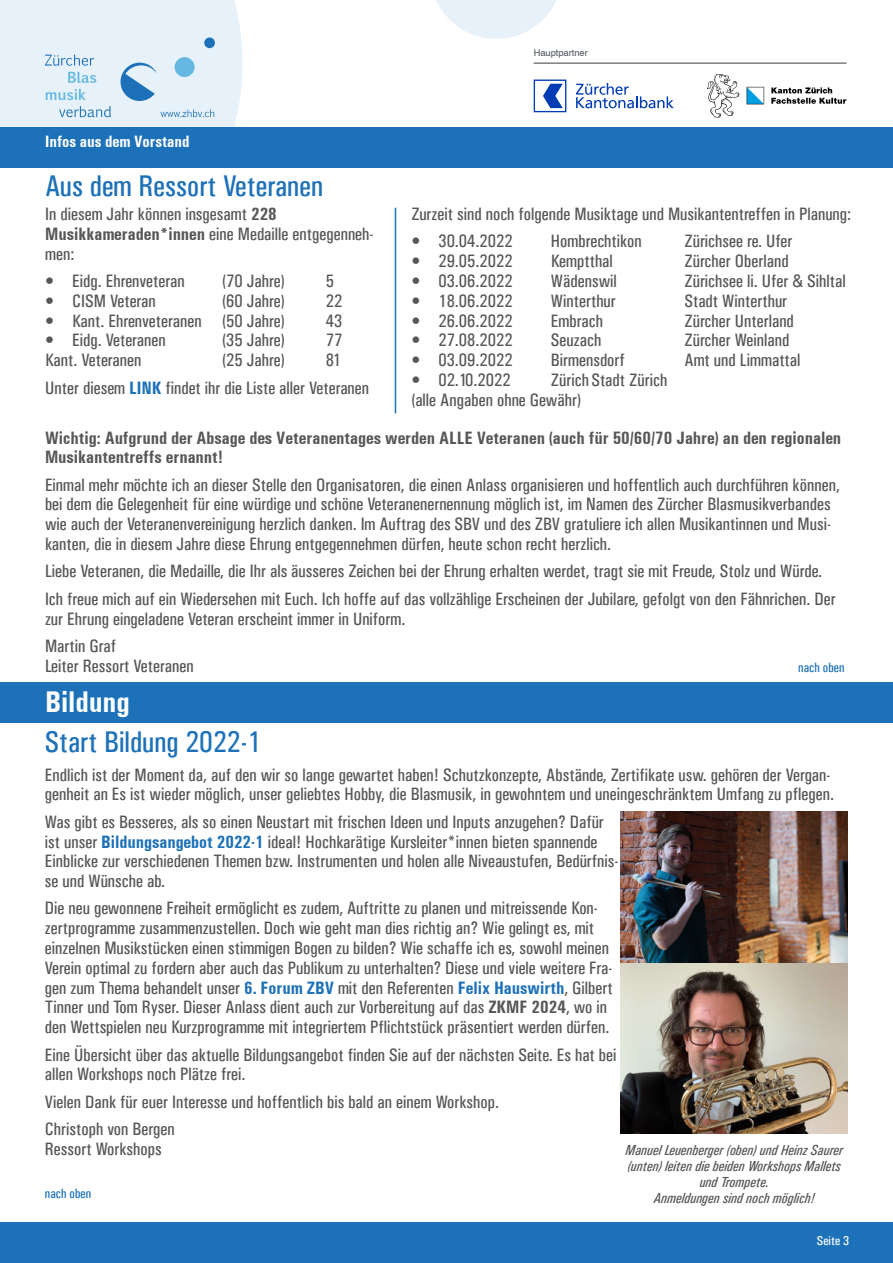
<style>
.page{position:relative;width:893px;height:1263px;background:#fff}
.page>*{position:absolute;margin:0;border:0;box-sizing:border-box;transform-origin:0 0}
.t1{font:30px "Univers Condensed";color:#1d71b8}
.t2{font:700 condensed 30px "Univers";color:#fff}
.t3{font:18px/19.8px "Univers Condensed";color:#575756}
.t4{font:700 condensed 18px/19.8px "Univers";color:#575756}
.t5{font:700 condensed 16.5px "Univers";color:#fff}
.t6{font:italic 14.7px/16px "Univers Condensed";color:#575756;text-align:center}
.t7{font:13.5px "Univers Condensed";color:#1d71b8}
.t8{font:12.9px "Univers Condensed";color:#fff;scale:1.05 1}
.t9{font:9.3px "Helvetica";color:#4a5058}
.s1{font-family:"Univers";font-weight:700;font-stretch:condensed}
.s2{font-family:"Univers";font-weight:700;font-stretch:condensed;color:#1d71b8}
</style>
<div class="page">
<svg style="left:436px;top:0;width:121px;height:39px"></svg>
<div style="left:0;top:1223px;width:893px;height:40px;background:#1d71b8"></div>
<div style="left:0;top:128px;width:893px;height:40px;background:#1d71b8"></div>
<svg style="left:0;top:0;width:242px;height:128px;background:#dbeaf6"></svg>
<svg style="left:534px;top:80px;width:32px;height:32px"></svg>
<svg style="left:576px;top:83px;width:98px;height:25px"></svg>
<svg style="left:771px;top:87px;width:75px;height:17px"></svg>
<svg style="left:707px;top:74px;width:32px;height:44px"></svg>
<svg style="left:747px;top:87px;width:17px;height:17px"></svg>
<hr style="left:534px;top:63px;width:312px;height:1px;background:#4a5058">
<div style="left:0;top:683px;width:893px;height:40px;background:#1d71b8"></div>
<hr style="left:395px;top:208px;width:1px;height:205px;background:#1d71b8">
<img style="left:621px;top:812px;width:227px;height:322px">
<p class="t5" style="left:45px;top:132px;width:146px">Infos aus dem Vorstand</p>
<h1 class="t1" style="left:45px;top:168px;width:280px">Aus dem Ressort Veteranen</h1>
<p class="t3" style="left:45px;top:204px;width:330px">In diesem Jahr können insgesamt <span class="s1">228<br>Musikkameraden*innen</span> eine Medaille entgegenneh&shy;men:</p>
<p class="t3" style="left:45px;top:271px;width:141px">• Eidg. Ehrenveteran</p>
<p class="t3" style="left:222px;top:271px;width:64px">(70 Jahre)</p>
<p class="t3" style="left:326px;top:271px;width:10px">5</p>
<p class="t3" style="left:45px;top:291px;width:112px">• CISM Veteran</p>
<p class="t3" style="left:222px;top:291px;width:64px">(60 Jahre)</p>
<p class="t3" style="left:326px;top:291px;width:18px">22</p>
<p class="t3" style="left:45px;top:311px;width:241px">• Kant. Ehrenveteranen (50 Jahre)</p>
<p class="t3" style="left:326px;top:311px;width:18px">43</p>
<p class="t3" style="left:45px;top:330px;width:122px">• Eidg. Veteranen</p>
<p class="t3" style="left:222px;top:330px;width:64px">(35 Jahre)</p>
<p class="t3" style="left:326px;top:330px;width:18px">77</p>
<p class="t3" style="left:45px;top:350px;width:98px">Kant. Veteranen</p>
<p class="t3" style="left:222px;top:350px;width:64px">(25 Jahre)</p>
<p class="t3" style="left:45px;top:346px;width:325px;line-height:27.3px;text-indent:280px">81<br>Unter diesem <span class="s2">LINK</span> findet ihr die Liste aller Veteranen</p>
<p class="t9" style="left:534px;top:47px;width:56px">Hauptpartner</p>
<p class="t3" style="left:411px;top:204px;width:441px">Zurzeit sind noch folgende Musiktage und Musikantentreffen in Planung:</p>
<p class="t3" style="left:411px;top:231px;width:103px">• 30.04.2022</p>
<p class="t3" style="left:551px;top:231px;width:92px">Hombrechtikon</p>
<p class="t3" style="left:684px;top:231px;width:110px">Zürichsee re. Ufer</p>
<p class="t3" style="left:411px;top:251px;width:103px">• 29.05.2022</p>
<p class="t3" style="left:551px;top:251px;width:64px">Kemptthal</p>
<p class="t3" style="left:684px;top:251px;width:106px">Zürcher Oberland</p>
<p class="t3" style="left:411px;top:271px;width:103px">• 03.06.2022</p>
<p class="t3" style="left:551px;top:271px;width:68px">Wädenswil</p>
<p class="t3" style="left:684px;top:271px;width:163px">Zürichsee li. Ufer &amp; Sihltal</p>
<p class="t3" style="left:411px;top:291px;width:103px">• 18.06.2022</p>
<p class="t3" style="left:551px;top:291px;width:67px">Winterthur</p>
<p class="t3" style="left:684px;top:291px;width:104px">Stadt Winterthur</p>
<p class="t3" style="left:411px;top:311px;width:103px">• 26.06.2022</p>
<p class="t3" style="left:551px;top:311px;width:54px">Embrach</p>
<p class="t3" style="left:684px;top:311px;width:111px">Zürcher Unterland</p>
<p class="t3" style="left:411px;top:330px;width:103px">• 27.08.2022</p>
<p class="t3" style="left:551px;top:330px;width:52px">Seuzach</p>
<p class="t3" style="left:684px;top:330px;width:106px">Zürcher Weinland</p>
<p class="t3" style="left:411px;top:350px;width:103px">• 03.09.2022</p>
<p class="t3" style="left:551px;top:350px;width:76px">Birmensdorf</p>
<p class="t3" style="left:684px;top:350px;width:118px">Amt und Limmattal</p>
<p class="t3" style="left:411px;top:370px;width:101px">• 02.10.2022</p>
<p class="t3" style="left:411px;top:370px;width:258px;text-indent:140px">Zürich Stadt Zürich (alle Angaben ohne Gewähr)</p>
<p class="t4" style="left:45px;top:427px;width:798px">Wichtig: Aufgrund der Absage des Veteranentages werden ALLE Veteranen (auch für 50/60/70 Jahre) an den regionalen<br>Musikantentreffs ernannt!</p>
<p class="t3" style="left:45px;top:475px;width:796px">Einmal mehr möchte ich an dieser Stelle den Organisatoren, die einen Anlass organisieren und hoffentlich auch durchführen können, bei dem die Gelegenheit für eine würdige und schöne Veteranenernennung möglich ist, im Namen des Zürcher Blasmusikverbandes wie auch der Veteranenvereinigung herzlich danken. Im Auftrag des SBV und des ZBV gratuliere ich allen Musikantinnen und Musi&shy;kanten, die in diesem Jahre diese Ehrung entgegennehmen dürfen, heute schon recht herzlich.</p>
<p class="t3" style="left:45px;top:558px;width:792px;line-height:27.3px">Liebe Veteranen, die Medaille, die Ihr als äusseres Zeichen bei der Ehrung erhalten werdet, tragt sie mit Freude, Stolz und Würde.<br>Ich freue mich auf ein Wiedersehen mit Euch. Ich hoffe auf das vollzählige Erscheinen der Jubilare, gefolgt von den Fähnrichen. Der</p>
<p class="t3" style="left:45px;top:605px;width:362px;line-height:27.3px">zur Ehrung eingeladene Veteran erscheint immer in Uniform.<br>Martin Graf</p>
<p class="t3" style="left:45px;top:656px;width:150px">Leiter Ressort Veteranen</p>
<p class="t7" style="left:798px;top:659px;width:48px">nach oben</p>
<h1 class="t2" style="left:45px;top:684px;width:86px">Bildung</h1>
<h1 class="t1" style="left:45px;top:724px;width:218px">Start Bildung 2022-1</h1>
<p class="t3" style="left:45px;top:765px;width:791px">Endlich ist der Moment da, auf den wir so lange gewartet haben! Schutzkonzepte, Abstände, Zertifikate usw. gehören der Vergan&shy;genheit an Es ist wieder möglich, unser geliebtes Hobby, die Blasmusik, in gewohntem und uneingeschränktem Umfang zu pflegen.</p>
<p class="t3" style="left:45px;top:812px;width:575px">Was gibt es Besseres, als so einen Neustart mit frischen Ideen und Inputs anzugehen? Dafür ist unser <span class="s2">Bildungsangebot 2022-1</span> ideal! Hochkarätige Kursleiter*innen bieten spannende Einblicke zur verschiedenen Themen bzw. Instrumenten und holen alle Niveaustufen, Bedürfnis&shy;se und Wünsche ab.</p>
<p class="t3" style="left:45px;top:898px;width:569px">Die neu gewonnene Freiheit ermöglicht es zudem, Auftritte zu planen und mitreissende Kon&shy;zertprogramme zusammenzustellen. Doch wie geht man dies richtig an? Wie gelingt es, mit einzelnen Musikstücken einen stimmigen Bogen zu bilden? Wie schaffe ich es, sowohl meinen Verein optimal zu fordern aber auch das Publikum zu unterhalten? Diese und viele weitere Fra&shy;gen zum Thema behandelt unser <span class="s2">6. Forum ZBV</span> mit den Referenten <span class="s2">Felix Hauswirth</span>, Gilbert Tinner und Tom Ryser. Dieser Anlass dient auch zur Vorbereitung auf das <span class="s1">ZKMF 2024</span>, wo in den Wettspielen neu Kurzprogramme mit integriertem Pflichtstück präsentiert werden dürfen.</p>
<p class="t3" style="left:45px;top:1044px;width:573px">Eine Übersicht über das aktuelle Bildungsangebot finden Sie auf der nächsten Seite. Es hat bei allen Workshops noch Plätze frei.</p>
<p class="t3" style="left:45px;top:1088px;width:456px;line-height:27.3px">Vielen Dank für euer Interesse und hoffentlich bis bald an einem Workshop.<br>Christoph von Bergen</p>
<p class="t3" style="left:45px;top:1139px;width:118px">Ressort Workshops</p>
<p class="t7" style="left:45px;top:1186px;width:48px">nach oben</p>
<p class="t6" style="left:625px;top:1142px;width:219px">Manuel Leuenberger (oben) und Heinz Saurer (unten) leiten die beiden Workshops Mallets und Trompete.<br>Anmeldungen sind noch möglich!</p>
<p class="t8" style="left:817px;top:1233px;width:33px">Seite 3</p>
</div>
